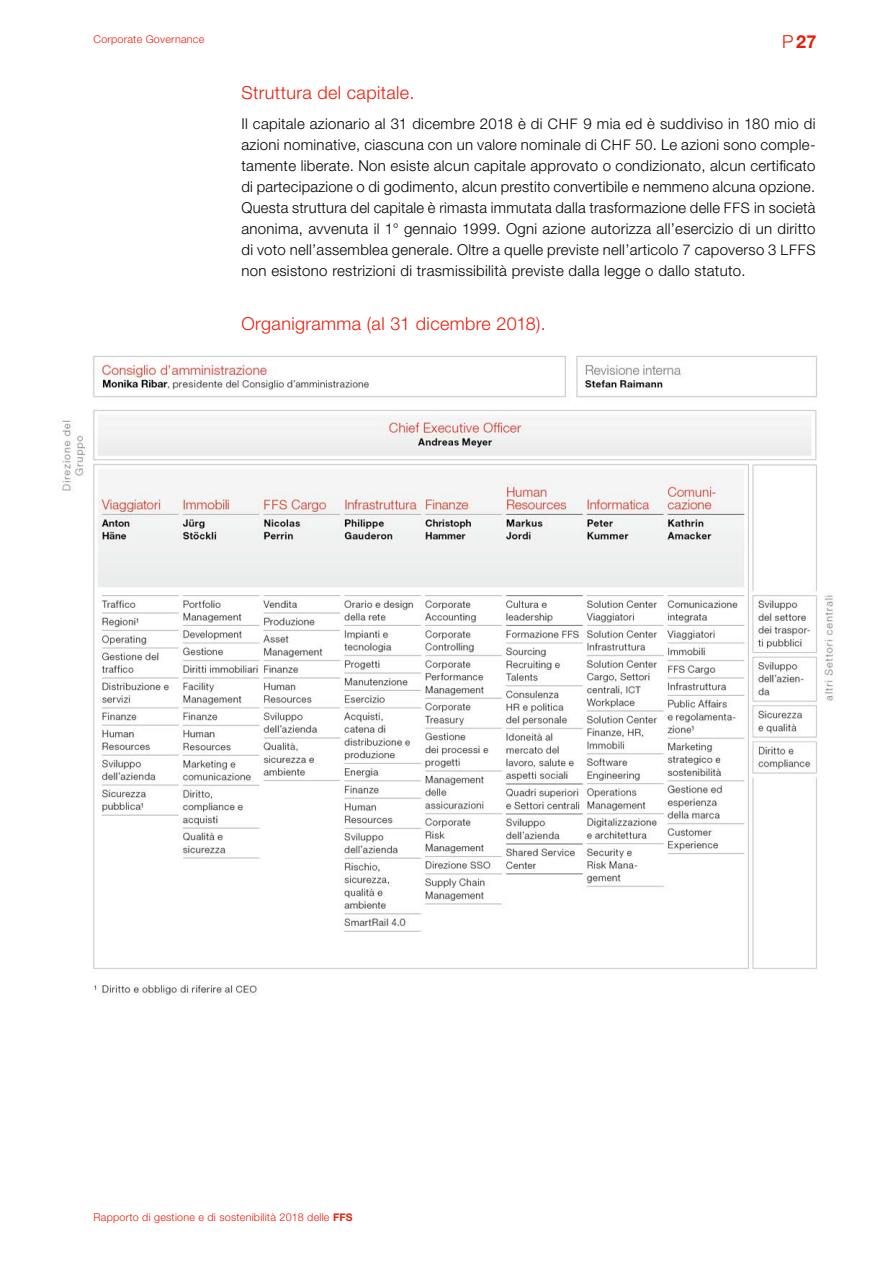
<style>
.page{position:relative;width:893px;height:1263px;background:#fff}
.page>*{position:absolute;margin:0;border:0;box-sizing:border-box;transform-origin:0 0}
.id2109{font:300 18px "Helvetica Neue LT Std";letter-spacing:.02em;color:#e81d0b}
.id267{font:300 18px "Helvetica Neue LT Std";letter-spacing:.02em;color:#e81d0b}
.t1{font:700 18px "Helvetica Neue LT Std";color:#e81d0b}
.id257{font:300 15px/21px "Helvetica Neue LT Std";letter-spacing:.02em;color:#000;text-align:justify}
.t2{font:300 10.8px "Helvetica Neue LT Std";letter-spacing:.02em;color:#e81d0b}
.s1{font-weight:300}
.s2{font-size:14.55px}
.s3{font-weight:700;font-size:10.5px}
</style>
<div class="page">
<img style="left:62px;top:355px;width:773px;height:641px">
<p class="t2" style="left:94px;top:32px;width:112px">Corporate Governance</p>
<p class="t1" style="left:782px;top:30px;width:36px"><span class="s1">P</span>27</p>
<h3 class="id267" style="left:242px;top:81px;width:174px">Struttura del capitale.</h3>
<p class="id257" style="left:242px;top:112px;width:575px">Il capitale azionario al 31 dicembre 2018 è di <span class="s2">CHF</span> 9 mia ed è suddiviso in 180 mio di azioni nominative, ciascuna con un valore nominale di <span class="s2">CHF</span> 50. Le azioni sono comple&shy;tamente liberate. Non esiste alcun capitale approvato o condizionato, alcun certificato di partecipazione o di godimento, alcun prestito convertibile e nemmeno alcuna opzione.<br>Questa struttura del capitale è rimasta immutata dalla trasformazione delle <span class="s2">FFS</span> in società anonima, avvenuta il 1° gennaio 1999. Ogni azione autorizza all’esercizio di un diritto di voto nell’assemblea generale. Oltre a quelle previste nell’articolo 7 capoverso 3 <span class="s2">LFFS </span>non esistono restrizioni di trasmissibilità previste dalla legge o dallo statuto.</p>
<h3 class="id2109" style="left:242px;top:312px;width:306px">Organigramma (al 31 dicembre 2018).</h3>
<p class="t2" style="left:94px;top:1210px;width:261px">Rapporto di gestione e di sostenibilità 2018 delle <span class="s3">FFS</span></p>
</div>
